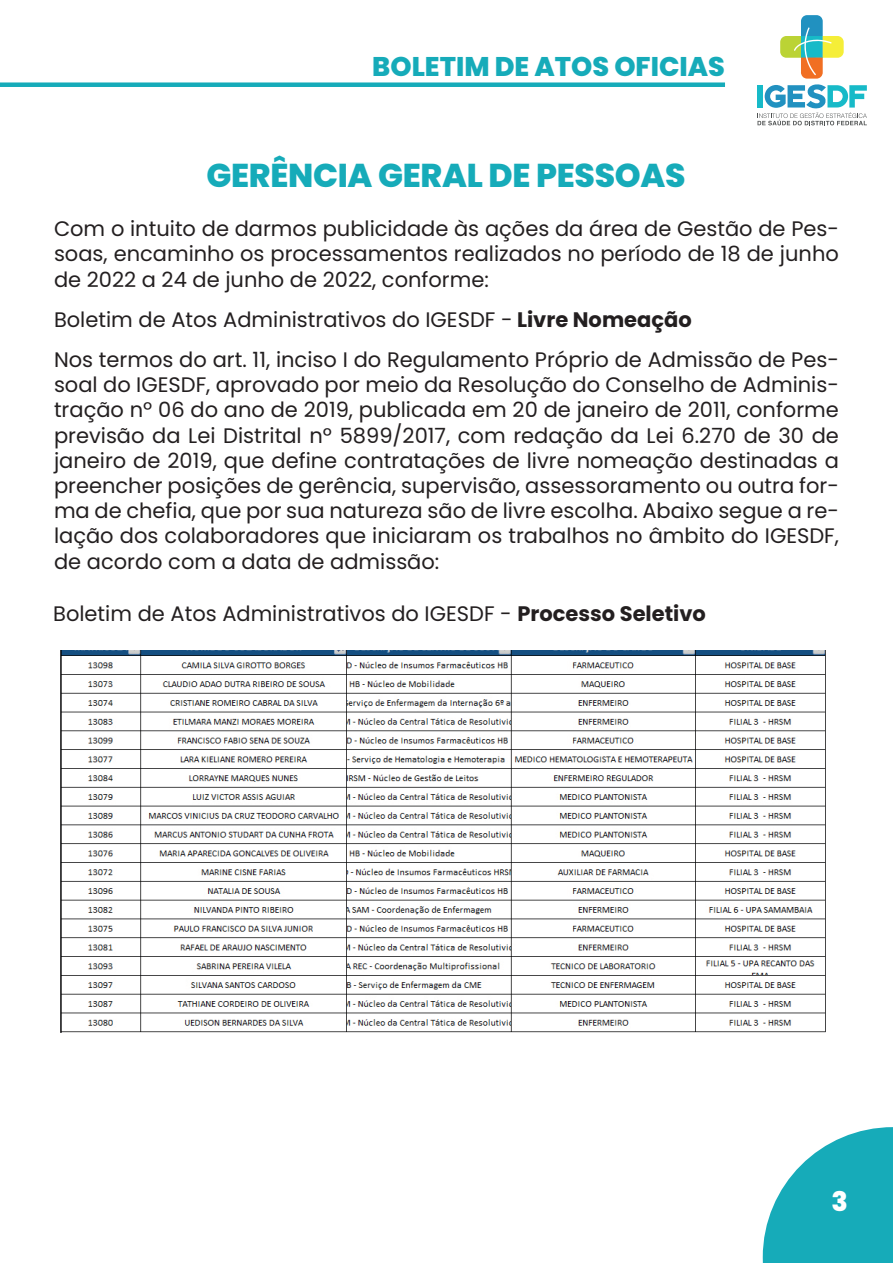
<style>
.page{position:relative;width:893px;height:1263px;background:#fff}
.page>*{position:absolute;margin:0;border:0;box-sizing:border-box;transform-origin:0 0}
.Título{font:800 33px "Poppins";letter-spacing:-.01em;color:#16abb9}
.t1{font:800 27px "Poppins";color:#16abb9}
.t2{font:800 27px "Poppins";color:#fff}
.t3{font:21px/25.2px "Poppins";color:#231f20;text-align:justify}
.s1{font-weight:700}
</style>
<div class="page">
<div style="left:0;top:82px;width:725px;height:5px;background:#16abb9"></div>
<svg style="left:763px;top:1127px;width:130px;height:136px"></svg>
<svg style="left:757px;top:15px;width:110px;height:110px"></svg>
<img style="left:60px;top:651px;width:766px;height:382px">
<p class="t1" style="left:372px;top:51px;width:354px">BOLETIM DE ATOS OFICIAS</p>
<p class="Título" style="left:207px;top:156px;width:480px">GERÊNCIA GERAL DE PESSOAS</p>
<p class="t3" style="left:54px;top:216px;width:786px">Com o intuito de darmos publicidade às ações da área de Gestão de Pes&shy;soas, encaminho os processamentos realizados no período de 18 de junho de 2022 a 24 de junho de 2022, conforme:</p>
<p class="t3" style="left:54px;top:307px;width:639px">Boletim de Atos Administrativos do IGESDF - <span class="s1">Livre Nomeação</span></p>
<p class="t3" style="left:54px;top:347px;width:786px">Nos termos do art. 11, inciso I do Regulamento Próprio de Admissão de Pes&shy;soal do IGESDF, aprovado por meio da Resolução do Conselho de Adminis&shy;tração nº 06 do ano de 2019, publicada em 20 de janeiro de 2011, conforme previsão da Lei Distrital nº 5899/2017, com redação da Lei 6.270 de 30 de janeiro de 2019, que define contratações de livre nomeação destinadas a preencher posições de gerência, supervisão, assessoramento ou outra for&shy;ma de chefia, que por sua natureza são de livre escolha. Abaixo segue a re&shy;lação dos colaboradores que iniciaram os trabalhos no âmbito do IGESDF, de acordo com a data de admissão:</p>
<p class="t3" style="left:53px;top:601px;width:654px">Boletim de Atos Administrativos do IGESDF - <span class="s1">Processo Seletivo</span></p>
<p class="t2" style="left:832px;top:1185px;width:18px">3</p>
</div>
